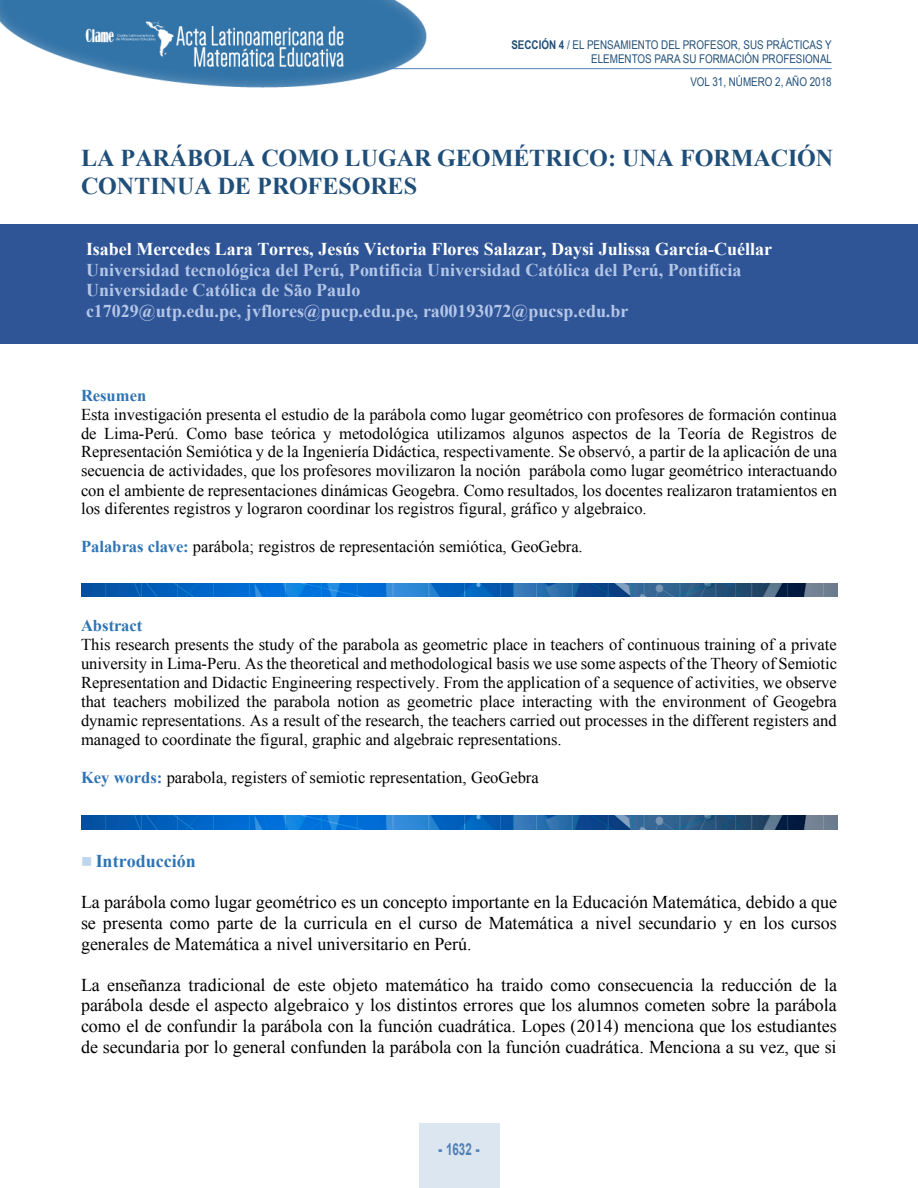
<style>
.page{position:relative;width:918px;height:1188px;background:#fff}
.page>*{position:absolute;margin:0;border:0;box-sizing:border-box;transform-origin:0 0}
.t1{font:700 24.15px/27.8px "Times New Roman";letter-spacing:-.005em;color:#1f4e79}
.t2{font:18px/20.7px "Times New Roman";color:#000;text-align:justify}
.t3{font:700 18px/20.7px "Times New Roman";color:#b4c6e7}
.t4{font:700 18px "Times New Roman";color:#fff}
.t5{font:700 18px "Times New Roman";color:#2e74b5}
.t6{font:16.5px/18.9px "Times New Roman";color:#000;text-align:justify}
.t7{font:700 16.5px "Times New Roman";letter-spacing:-.005em;color:#2e74b5}
.t8{font:700 16.5px "Arial";color:#4f80b4;scale:.7 1}
.t9{font:12px/14.4px "Arial Narrow";color:#214f77;text-align:right}
.t10{font:11.85px "Arial Narrow";color:#1f4e79}
.s1{font-weight:700}
.s2{font-weight:700;color:#2e74b5}
.s3{color:#bdd6ee}
.s4{font-weight:900}
</style>
<div class="page">
<img style="left:0;top:0;width:435px;height:88px">
<hr style="left:389px;top:68px;width:443px;height:1px;background:#4f80b4">
<div style="left:419px;top:1123px;width:80px;height:65px;background:#dce6f0"></div>
<img style="left:81px;top:583px;width:756px;height:14px">
<img style="left:81px;top:816px;width:756px;height:13px">
<div style="left:0;top:225px;width:918px;height:119px;background:#2f5597"></div>
<p class="t10" style="left:524px;top:36px;width:307px"><span class="s1">CAPITULO 1 /</span> ANÁLISIS DEL DISCURSO MATEMÁTICO ESCOLAR</p>
<p class="t9" style="left:511px;top:37px;width:322px"><span class="s1">SECCIÓN 4</span> / EL PENSAMIENTO DEL PROFESOR, SUS PRÁCTICAS Y<br>ELEMENTOS PARA SU FORMACIÓN PROFESIONAL</p>
<p class="t9" style="left:690px;top:75px;width:143px">VOL 31, NÚMERO 2, AÑO 2018</p>
<h1 class="t1" style="left:81px;top:144px;width:754px">LA PARÁBOLA COMO LUGAR GEOMÉTRICO: UNA FORMACIÓN<br>CONTINUA DE PROFESORES</h1>
<p class="t4" style="left:86px;top:239px;width:688px">Isabel Mercedes Lara Torres, Jesús Victoria Flores Salazar, Daysi Julissa García-Cuéllar</p>
<p class="t3" style="left:86px;top:259px;width:657px">Universidad tecnológica del Perú, Pontificia Universidad Católica del Perú, Pontifícia<br>Universidade Católica de São Paulo<br>c17029@utp.edu.pe, jvflores@pucp.edu.pe, ra00193072@pucsp.edu.br</p>
<p class="t7" style="left:81px;top:386px;width:67px">Resumen</p>
<p class="t6" style="left:81px;top:405px;width:758px">Esta investigación presenta el estudio de la parábola como lugar geométrico con profesores de formación continua de Lima-Perú. Como base teórica y metodológica utilizamos algunos aspectos de la Teoría de Registros de Representación Semiótica y de la Ingeniería Didáctica, respectivamente. Se observó, a partir de la aplicación de una secuencia de actividades, que los profesores movilizaron la noción parábola como lugar geométrico interactuando con el ambiente de representaciones dinámicas Geogebra. Como resultados, los docentes realizaron tratamientos en los diferentes registros y lograron coordinar los registros figural, gráfico y algebraico.</p>
<p class="t6" style="left:81px;top:537px;width:503px"><span class="s2">Palabras clave:</span> parábola; registros de representación semiótica, GeoGebra.</p>
<p class="t7" style="left:81px;top:617px;width:63px">Abstract</p>
<p class="t6" style="left:81px;top:635px;width:758px">This research presents the study of the parabola as geometric place in teachers of continuous training of a private university in Lima-Peru. As the theoretical and methodological basis we use some aspects of the Theory of Semiotic Representation and Didactic Engineering respectively. From the application of a sequence of activities, we observe that teachers mobilized the parabola notion as geometric place interacting with the environment of Geogebra dynamic representations. As a result of the research, the teachers carried out processes in the different registers and managed to coordinate the figural, graphic and algebraic representations.</p>
<p class="t6" style="left:81px;top:768px;width:459px"><span class="s2">Key words:</span> parabola, registers of semiotic representation, GeoGebra</p>
<p class="t5" style="left:81px;top:851px;width:116px"><span class="s3">■</span> Introducción</p>
<p class="t2" style="left:81px;top:892px;width:758px">La parábola como lugar geométrico es un concepto importante en la Educación Matemática, debido a que se presenta como parte de la curricula en el curso de Matemática a nivel secundario y en los cursos generales de Matemática a nivel universitario en Perú.</p>
<p class="t2" style="left:81px;top:974px;width:758px">La enseñanza tradicional de este objeto matemático ha traido como consecuencia la reducción de la parábola desde el aspecto algebraico y los distintos errores que los alumnos cometen sobre la parábola como el de confundir la parábola con la función cuadrática. Lopes (2014) menciona que los estudiantes de secundaria por lo general confunden la parábola con la función cuadrática. Menciona a su vez, que si</p>
<p class="t8" style="left:438px;top:1140px;width:60px"><span class="s4">-</span> 1632 <span class="s4">-</span></p>
</div>
